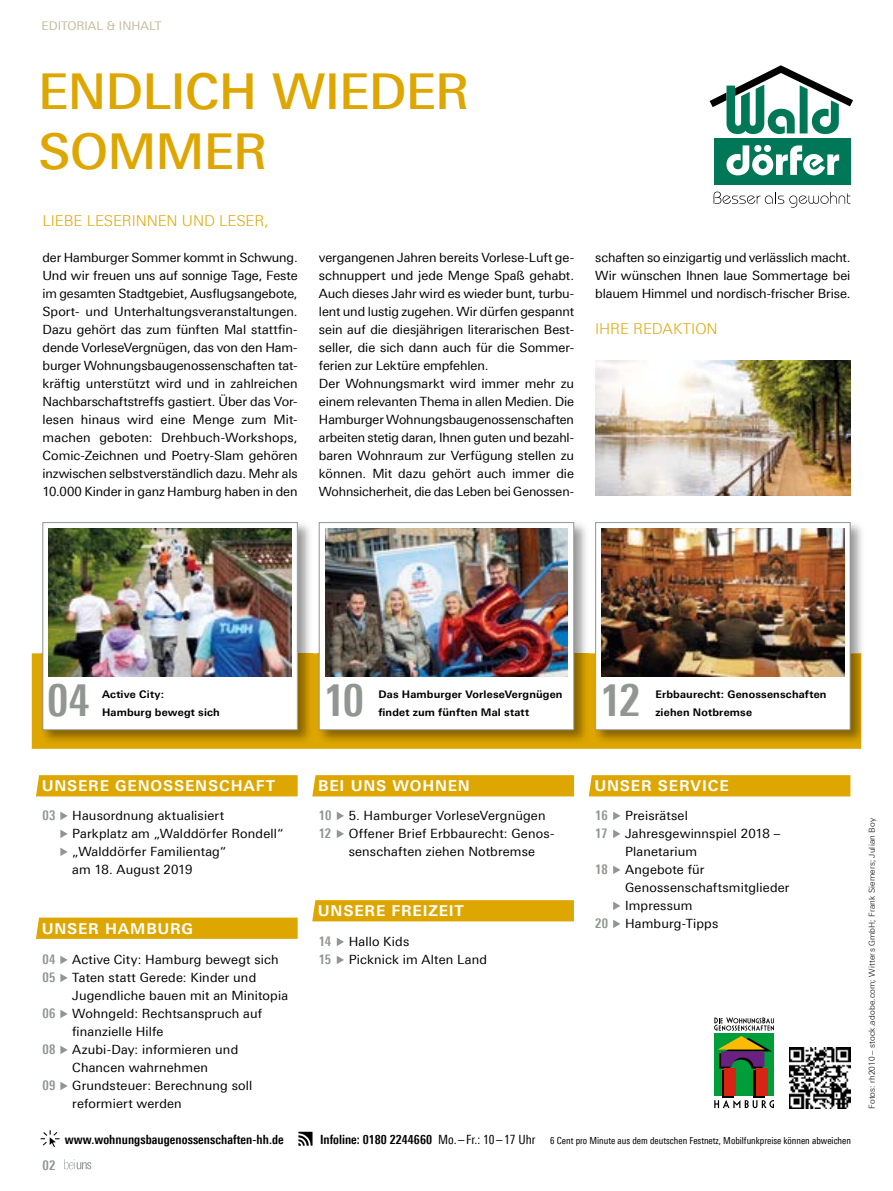
<style>
.page{position:relative;width:893px;height:1191px;background:#fff}
.page>*{position:absolute;margin:0;border:0;box-sizing:border-box;transform-origin:0 0}
.t1{font:500 49.5px/59.4px "Linotype Univers 530";letter-spacing:-.02em;color:#dea600}
.t2{font:700 45px "Linotype Univers 620 Cn";color:#909692}
.t3{font:700 15px "Linotype Univers 630";letter-spacing:.055em;color:#fff}
.t4{font:300 15px "Linotype Univers 330";letter-spacing:-.005em;color:#dea600}
.t5{font:700 13.5px "Linotype Univers 620 Cn";letter-spacing:-.02em;color:#909692}
.t6{font:12.75px/18px "Linotype Univers 430";color:#000}
.t7{font:700 12.75px "Linotype Univers 620 Cn";letter-spacing:.005em;color:#000}
.t8{font:12px "Linotype Univers 430";color:#c5bb9a}
.t9{font:700 10.5px/18px "Linotype Univers 630";letter-spacing:.015em;color:#000}
.t10{font:9.75px "Linotype Univers 420 Cn";color:#000}
.t11{font:300 8.25px "Linotype Univers 330";letter-spacing:.02em;color:#000}
.s1{font-family:"Linotype Univers 620 Cn";font-weight:700;font-size:13.5px;color:#909692}
.s2{font-family:"Linotype Univers 620 Cn";font-weight:700;font-size:12.75px}
.s3{font-size:12.75px}
</style>
<div class="page">
<div style="left:714px;top:138px;width:136px;height:46px;background:#007757"></div>
<svg style="left:726px;top:145px;width:113px;height:30px"></svg>
<svg style="left:710px;top:65px;width:143px;height:69px"></svg>
<svg style="left:714px;top:192px;width:136px;height:16px"></svg>
<svg style="left:64px;top:1159px;width:27px;height:10px"></svg>
<svg style="left:41px;top:1130px;width:19px;height:17px"></svg>
<svg style="left:298px;top:1131px;width:15px;height:14px"></svg>
<svg style="left:714px;top:1030px;width:60px;height:68px"></svg>
<div style="left:714px;top:1033px;width:60px;height:62px;background:#009d3b"></div>
<svg style="left:754px;top:1070px;width:11px;height:27px"></svg>
<svg style="left:722px;top:1070px;width:11px;height:27px"></svg>
<svg style="left:714px;top:1017px;width:60px;height:13px"></svg>
<svg style="left:718px;top:1036px;width:54px;height:32px"></svg>
<div style="left:724px;top:1068px;width:12px;height:27px;background:#d82413"></div>
<div style="left:756px;top:1068px;width:11px;height:27px;background:#d82413"></div>
<svg style="left:714px;top:1100px;width:60px;height:8px"></svg>
<img style="left:790px;top:1047px;width:60px;height:61px">
<svg style="left:32px;top:653px;width:829px;height:96px;background:#dea807"></svg>
<img style="left:41px;top:522px;width:272px;height:222px">
<div style="left:43px;top:522px;width:254px;height:207px;background:#fff"></div>
<div style="left:43px;top:522px;width:255px;height:208px;border:1px solid #909692"></div>
<svg style="left:60px;top:956px;width:8px;height:8px"></svg>
<svg style="left:60px;top:974px;width:8px;height:8px"></svg>
<svg style="left:60px;top:1010px;width:8px;height:8px"></svg>
<svg style="left:60px;top:1046px;width:8px;height:8px"></svg>
<svg style="left:60px;top:1082px;width:8px;height:8px"></svg>
<svg style="left:337px;top:938px;width:7px;height:8px"></svg>
<svg style="left:337px;top:956px;width:7px;height:8px"></svg>
<svg style="left:613px;top:811px;width:7px;height:9px"></svg>
<svg style="left:613px;top:829px;width:7px;height:9px"></svg>
<svg style="left:613px;top:865px;width:7px;height:9px"></svg>
<svg style="left:613px;top:902px;width:7px;height:8px"></svg>
<svg style="left:613px;top:920px;width:7px;height:8px"></svg>
<svg style="left:337px;top:812px;width:7px;height:8px"></svg>
<svg style="left:337px;top:830px;width:7px;height:8px"></svg>
<img style="left:49px;top:528px;width:242px;height:148px">
<img style="left:850px;top:522px;width:12px;height:222px">
<img style="left:594px;top:653px;width:267px;height:91px">
<div style="left:596px;top:522px;width:254px;height:207px;background:#fff"></div>
<div style="left:595px;top:522px;width:255px;height:208px;border:1px solid #909692"></div>
<img style="left:602px;top:528px;width:242px;height:148px">
<img style="left:317px;top:522px;width:272px;height:222px">
<div style="left:319px;top:522px;width:255px;height:207px;background:#fff"></div>
<div style="left:319px;top:522px;width:255px;height:208px;border:1px solid #909692"></div>
<img style="left:325px;top:528px;width:243px;height:148px">
<svg style="left:36px;top:917px;width:262px;height:22px;background:#dfa90a"></svg>
<div style="left:312px;top:775px;width:262px;height:21px;background:#dea600"></div>
<div style="left:312px;top:900px;width:262px;height:21px;background:#dea600"></div>
<div style="left:589px;top:775px;width:261px;height:21px;background:#dea600"></div>
<svg style="left:60px;top:811px;width:8px;height:9px"></svg>
<svg style="left:60px;top:829px;width:8px;height:9px"></svg>
<svg style="left:60px;top:847px;width:8px;height:9px"></svg>
<div style="left:36px;top:775px;width:262px;height:21px;background:#dea600"></div>
<img style="left:595px;top:361px;width:255px;height:135px">
<p class="t8" style="left:41px;top:19px;width:122px">EDITORIAL &amp; INHALT</p>
<h1 class="t1" style="left:38px;top:62px;width:433px">ENDLICH WIEDER<br>SOMMER</h1>
<p class="t4" style="left:43px;top:212px;width:228px">LIEBE LESERINNEN UND LESER,</p>
<p class="t6" style="left:43px;top:248px;width:257px;text-align:justify">der Hamburger Sommer kommt in Schwung.<br>Und wir freuen uns auf sonnige Tage, Feste im gesamten Stadtgebiet, Ausflugsangebote, Sport- und Unterhaltungsveranstaltungen.<br>Dazu gehört das zum fünften Mal stattfin&shy;dende VorleseVergnügen, das von den Ham&shy;burger Wohnungsbaugenossenschaften tat&shy;kräftig unterstützt wird und in zahlreichen Nachbarschaftstreffs gastiert. Über das Vor&shy;lesen hinaus wird eine Menge zum Mit&shy;machen geboten: Drehbuch-Workshops, Comic-Zeichnen und Poetry-Slam gehören inzwischen selbstverständlich dazu. Mehr als 10.000 Kinder in ganz Hamburg haben in den</p>
<p class="t6" style="left:319px;top:248px;width:257px">vergangenen Jahren bereits Vorlese-Luft ge&shy;schnuppert und jede Menge Spaß gehabt.<br>Auch dieses Jahr wird es wieder bunt, turbu&shy;lent und lustig zugehen. Wir dürfen gespannt sein auf die diesjährigen literarischen Best&shy;seller, die sich dann auch für die Sommer&shy;ferien zur Lektüre empfehlen.<br>Der Wohnungsmarkt wird immer mehr zu einem relevanten Thema in allen Medien. Die Hamburger Wohnungsbaugenossenschaften arbeiten stetig daran, Ihnen guten und bezahl&shy;baren Wohnraum zur Verfügung stellen zu können. Mit dazu gehört auch immer die Wohnsicherheit, die das Leben bei Genossen-</p>
<p class="t6" style="left:595px;top:248px;width:257px;text-align:justify">schaften so einzigartig und verlässlich macht.<br>Wir wünschen Ihnen laue Sommertage bei blauem Himmel und nordisch-frischer Brise.</p>
<p class="t4" style="left:595px;top:320px;width:124px">IHRE REDAKTION</p>
<h2 class="t2" style="left:47px;top:673px;width:44px">04</h2>
<p class="t9" style="left:102px;top:685px;width:119px">Active City:<br>Hamburg bewegt sich</p>
<h2 class="t2" style="left:324px;top:673px;width:42px">10</h2>
<p class="t9" style="left:378px;top:685px;width:186px">Das Hamburger VorleseVergnügen findet zum fünften Mal statt</p>
<h2 class="t2" style="left:600px;top:673px;width:42px">12</h2>
<p class="t9" style="left:655px;top:685px;width:173px">Erbbaurecht: Genossenschaften</p>
<p class="t9" style="left:655px;top:703px;width:98px">ziehen Notbremse</p>
<p class="t3" style="left:42px;top:777px;width:235px">UNSERE GENOSSENSCHAFT</p>
<p class="t6" style="left:72px;top:806px;width:213px;text-indent:-30px"><span class="s1">03</span> Hausordnung aktualisiert<br>Parkplatz am „Walddörfer Rondell“ „Walddörfer Familientag“<br>am 18. August 2019</p>
<p class="t3" style="left:42px;top:919px;width:153px">UNSER HAMBURG</p>
<p class="t6" style="left:43px;top:950px;width:238px"><span class="s1">04</span> Active City: Hamburg bewegt sich</p>
<p class="t5" style="left:43px;top:969px;width:14px">05</p>
<p class="t6" style="left:72px;top:968px;width:217px">Taten statt Gerede: Kinder und<br>Jugendliche bauen mit an Minitopia</p>
<p class="t5" style="left:43px;top:1005px;width:15px">06</p>
<p class="t6" style="left:72px;top:1004px;width:191px">Wohngeld: Rechtsanspruch auf finanzielle Hilfe</p>
<p class="t5" style="left:43px;top:1041px;width:15px">08</p>
<p class="t6" style="left:72px;top:1040px;width:167px">Azubi-Day: informieren und<br>Chancen wahrnehmen</p>
<p class="t5" style="left:43px;top:1077px;width:15px">09</p>
<p class="t6" style="left:72px;top:1076px;width:181px">Grundsteuer: Berechnung soll reformiert werden</p>
<p class="t3" style="left:318px;top:777px;width:153px">BEI UNS WOHNEN</p>
<p class="t5" style="left:319px;top:807px;width:14px">10</p>
<p class="t6" style="left:349px;top:806px;width:198px">5. Hamburger VorleseVergnügen</p>
<p class="t5" style="left:319px;top:825px;width:14px">12</p>
<p class="t6" style="left:349px;top:824px;width:207px">Offener Brief Erbbaurecht: Genos&shy;senschaften ziehen Notbremse</p>
<p class="t3" style="left:318px;top:902px;width:147px">UNSERE FREIZEIT</p>
<p class="t5" style="left:319px;top:933px;width:14px">14</p>
<p class="t6" style="left:349px;top:932px;width:62px">Hallo Kids</p>
<p class="t5" style="left:319px;top:951px;width:14px">15</p>
<p class="t6" style="left:349px;top:950px;width:140px">Picknick im Alten Land</p>
<p class="t3" style="left:594px;top:777px;width:136px">UNSER SERVICE</p>
<p class="t5" style="left:595px;top:807px;width:14px">16</p>
<p class="t6" style="left:625px;top:806px;width:64px">Preisrätsel</p>
<p class="t5" style="left:595px;top:825px;width:14px">17</p>
<p class="t6" style="left:625px;top:824px;width:157px">Jahresgewinnspiel 2018 –<br>Planetarium</p>
<p class="t5" style="left:595px;top:861px;width:14px">18</p>
<p class="t6" style="left:625px;top:860px;width:81px">Angebote für</p>
<p class="t6" style="left:625px;top:878px;width:166px">Genossenschaftsmitglieder</p>
<p class="t6" style="left:625px;top:896px;width:69px">Impressum</p>
<p class="t6" style="left:595px;top:914px;width:124px"><span class="s1">20</span> Hamburg-Tipps</p>
<p class="t5" style="left:43px;top:1156px;width:14px">02</p>
<p class="t7" style="left:65px;top:1132px;width:220px">www.wohnungsbaugenossenschaften-hh.de</p>
<p class="t10" style="left:320px;top:1135px;width:533px"><span class="s2">Infoline: 0180 2244660</span> <span class="s3">Mo. – Fr.: 10 – 17 Uhr</span> 6 Cent pro Minute aus dem deutschen Festnetz, Mobilfunkpreise können abweichen</p>
<p class="t11" style="left:867px;top:1109px;width:292px;rotate:-90deg">Fotos: rh2010 – stock.adobe.com; Witters GmbH; Frank Siemers; Julian Boy</p>
</div>
